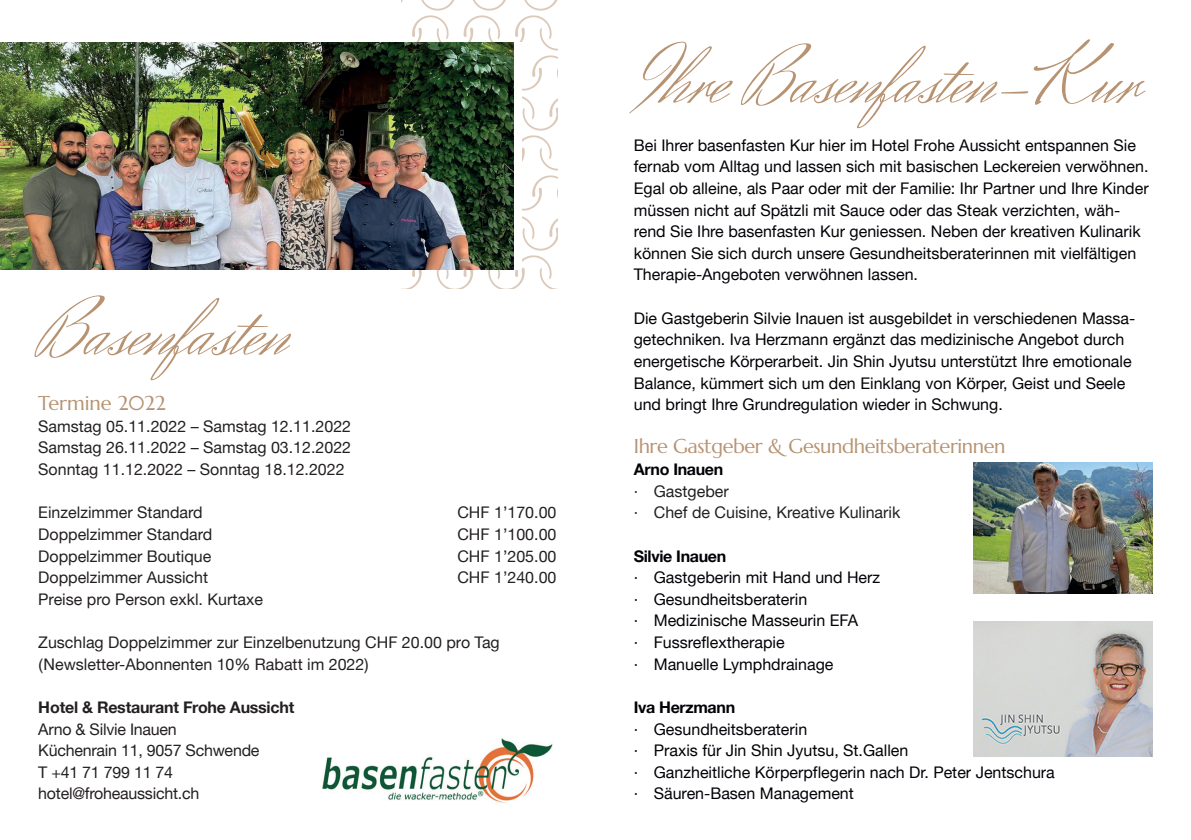
<style>
.page{position:relative;width:1191px;height:840px;background:#fff}
.page>*{position:absolute;margin:0;border:0;box-sizing:border-box;transform-origin:0 0}
.t1{font:80px "Herr Von Muellerhoff";color:#b79372}
.t2{font:20px "Marcellus";letter-spacing:-.02em;color:#b79372}
.t3{font:20px "Marcellus";color:#b69372}
.t4{font:16px/21.6px "Helvetica Neue";color:#010106}
.t5{font:16px/21.6px "Helvetica Neue";color:#231f20}
.t6{font:700 16px "Helvetica Neue";letter-spacing:-.02em;color:#010106}
.t7{font:700 16px "Helvetica Neue";letter-spacing:-.015em;color:#231f20}
.s1{font-family:"Helvetica"}
</style>
<div class="page">
<img style="left:973px;top:462px;width:179px;height:131px">
<img style="left:973px;top:621px;width:179px;height:134px">
<svg style="left:401px;top:0;width:156px;height:288px"></svg>
<img style="left:0;top:43px;width:513px;height:226px">
<img style="left:322px;top:738px;width:231px;height:65px">
<h1 class="t1" style="left:38px;top:280px;width:250px">Basenfasten</h1>
<p class="t3" style="left:38px;top:390px;width:129px">Termine 2022</p>
<p class="t5" style="left:38px;top:415px;width:314px;text-align:justify">Samstag 05.11.2022 – Samstag 12.11.2022<br>Samstag 26.11.2022 – Samstag 03.12.2022<br>Sonntag 11.12.2022 – Sonntag 18.12.2022</p>
<p class="t5" style="left:38px;top:501px;width:166px">Einzelzimmer Standard</p>
<p class="t5" style="left:457px;top:501px;width:101px">CHF 1’170.00</p>
<p class="t5" style="left:38px;top:523px;width:175px">Doppelzimmer Standard</p>
<p class="t5" style="left:457px;top:523px;width:101px">CHF 1’100.00</p>
<p class="t5" style="left:38px;top:544px;width:175px">Doppelzimmer Boutique</p>
<p class="t5" style="left:457px;top:544px;width:101px">CHF 1’205.00</p>
<p class="t5" style="left:38px;top:566px;width:171px">Doppelzimmer Aussicht</p>
<p class="t5" style="left:457px;top:566px;width:101px">CHF 1’240.00</p>
<p class="t5" style="left:38px;top:587px;width:226px">Preise pro Person exkl. Kurtaxe</p>
<p class="t5" style="left:38px;top:631px;width:463px">Zuschlag Doppelzimmer zur Einzelbenutzung CHF 20.00 pro Tag <span class="s1">(N</span>ewsletter-Abonnenten 10% Rabatt im 2022)</p>
<p class="t7" style="left:38px;top:697px;width:257px">Hotel &amp; Restaurant Frohe Aussicht</p>
<p class="t5" style="left:38px;top:717px;width:223px">Arno &amp; Silvie Inauen<br>Küchenrain 11, 9057 Schwende<br>T +41 71 799 11 74 hotel@froheaussicht.ch</p>
<h1 class="t1" style="left:634px;top:28px;width:506px">Ihre Basenfasten-Kur</h1>
<p class="t4" style="left:634px;top:134px;width:516px">Bei Ihrer basenfasten Kur hier im Hotel Frohe Aussicht entspannen Sie fernab vom Alltag und lassen sich mit basischen Leckereien verwöhnen.<br>Egal ob alleine, als Paar oder mit der Familie: Ihr Partner und Ihre Kinder müssen nicht auf Spätzli mit Sauce oder das Steak verzichten, wäh&shy;rend Sie Ihre basenfasten Kur geniessen. Neben der kreativen Kulinarik können Sie sich durch unsere Gesundheitsberaterinnen mit vielfältigen Therapie-Angeboten verwöhnen lassen.</p>
<p class="t4" style="left:634px;top:307px;width:503px">Die Gastgeberin Silvie Inauen ist ausgebildet in verschiedenen Massa&shy;getechniken. Iva Herzmann ergänzt das medizinische Angebot durch energetische Körperarbeit. Jin Shin Jyutsu unterstützt Ihre emotionale Balance, kümmert sich um den Einklang von Körper, Geist und Seele und bringt Ihre Grundregulation wieder in Schwung.</p>
<p class="t2" style="left:634px;top:433px;width:373px">Ihre Gastgeber &amp; Gesundheitsberaterinnen</p>
<p class="t6" style="left:634px;top:459px;width:91px">Arno Inauen</p>
<p class="t5" style="left:634px;top:479px;width:268px">∙ Gastgeber<br>∙ Chef de Cuisine, Kreative Kulinarik</p>
<p class="t6" style="left:634px;top:545px;width:94px">Silvie Inauen</p>
<p class="t4" style="left:634px;top:566px;width:248px">∙ Gastgeberin mit Hand und Herz ∙ Gesundheitsberaterin<br>∙ Medizinische Masseurin EFA<br>∙ Fussreflextherapie<br>∙ Manuelle Lymphdrainage</p>
<p class="t6" style="left:634px;top:697px;width:103px">Iva Herzmann</p>
<p class="t4" style="left:634px;top:717px;width:422px">∙ Gesundheitsberaterin<br>∙ Praxis für Jin Shin Jyutsu, St.Gallen<br>∙ Ganzheitliche Körperpflegerin nach Dr. Peter Jentschura ∙ Säuren-Basen Management</p>
</div>
